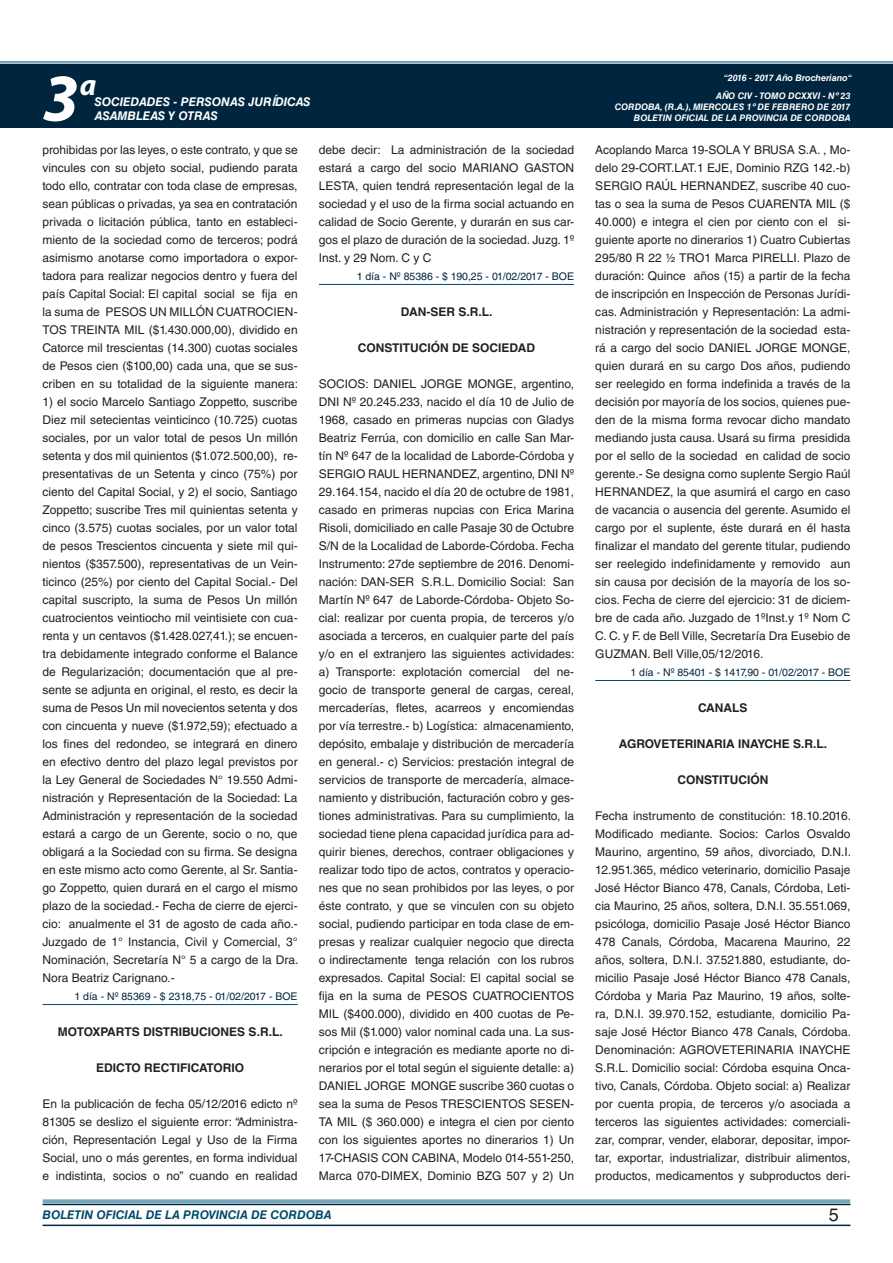
<style>
.page{position:relative;width:893px;height:1263px;background:#fff}
.page>*{position:absolute;margin:0;border:0;box-sizing:border-box;transform-origin:0 0}
.t1{font:italic 700 67.5px "Myriad Pro";color:#fff}
.t2{font:italic 700 30px "Myriad Pro";color:#fff}
.t3{font:18px "Helvetica LT Std";color:#231f20}
.TEXTO_BASE{font:12px/18px "Helvetica LT Std";color:#231f20;text-align:justify}
.RESUELVE{font:700 12px "Helvetica LT Std";color:#231f20}
.t4{font:italic 700 12px "Helvetica LT Std";color:#fff}
.t5{font:italic 700 12px "Helvetica LT Std";color:#004b6c}
.FECHA_DE_VENCIMIENTO{font:10.5px "Helvetica LT Std";color:#00263f}
.t6{font:italic 700 9px/10.8px "Helvetica LT Std";color:#fff;text-align:right}
</style>
<div class="page">
<div style="left:0;top:61px;width:893px;height:6px;background:#fff;opacity:.75"></div>
<div style="left:0;top:64px;width:893px;height:64px;background:#00263f"></div>
<hr style="left:43px;top:1224px;width:807px;height:2px;background:#00263f">
<div style="left:42px;top:1198px;width:809px;height:8px;background:#fff;opacity:.75"></div>
<hr style="left:43px;top:1004px;width:255px;height:1px;background:#004b6c">
<hr style="left:319px;top:284px;width:255px;height:1px;background:#004b6c">
<hr style="left:595px;top:680px;width:255px;height:1px;background:#004b6c">
<h1 class="t1" style="left:43px;top:54px;width:38px">3</h1>
<h2 class="t2" style="left:80px;top:66px;width:18px">a</h2>
<p class="t4" style="left:95px;top:94px;width:217px">SOCIEDADES - PERSONAS JURÍDICAS</p>
<p class="t4" style="left:95px;top:109px;width:125px">ASAMBLEAS Y OTRAS</p>
<p class="TEXTO_BASE" style="left:43px;top:141px;width:257px">prohibidas por las leyes, o este contrato, y que se vincules con su objeto social, pudiendo parata todo ello, contratar con toda clase de empresas, sean públicas o privadas, ya sea en contratación privada o licitación pública, tanto en estableci&shy;miento de la sociedad como de terceros; podrá asimismo anotarse como importadora o expor&shy;tadora para realizar negocios dentro y fuera del país Capital Social: El capital social se fija en la suma de PESOS UN MILLÓN CUATROCIEN-TOS TREINTA MIL ($1.430.000,00), dividido en Catorce mil trescientas (14.300) cuotas sociales de Pesos cien ($100,00) cada una, que se sus&shy;criben en su totalidad de la siguiente manera:</p>
<p class="TEXTO_BASE" style="left:43px;top:393px;width:257px">1) el socio Marcelo Santiago Zoppetto, suscribe Diez mil setecientas veinticinco (10.725) cuotas sociales, por un valor total de pesos Un millón setenta y dos mil quinientos ($1.072.500,00), re&shy;presentativas de un Setenta y cinco (75%) por ciento del Capital Social, y 2) el socio, Santiago Zoppetto; suscribe Tres mil quinientas setenta y cinco (3.575) cuotas sociales, por un valor total de pesos Trescientos cincuenta y siete mil qui&shy;nientos ($357.500), representativas de un Vein&shy;ticinco (25%) por ciento del Capital Social.- Del capital suscripto, la suma de Pesos Un millón cuatrocientos veintiocho mil veintisiete con cua&shy;renta y un centavos ($1.428.027,41.); se encuen&shy;tra debidamente integrado conforme el Balance de Regularización; documentación que al pre&shy;sente se adjunta en original, el resto, es decir la suma de Pesos Un mil novecientos setenta y dos con cincuenta y nueve ($1.972,59); efectuado a los fines del redondeo, se integrará en dinero en efectivo dentro del plazo legal previstos por la Ley General de Sociedades N° 19.550 Admi&shy;nistración y Representación de la Sociedad: La Administración y representación de la sociedad estará a cargo de un Gerente, socio o no, que obligará a la Sociedad con su firma. Se designa en este mismo acto como Gerente, al Sr. Santia&shy;go Zoppetto, quien durará en el cargo el mismo plazo de la sociedad.- Fecha de cierre de ejerci&shy;cio: anualmente el 31 de agosto de cada año.- Juzgado de 1° Instancia, Civil y Comercial, 3° Nominación, Secretaría N° 5 a cargo de la Dra.<br>Nora Beatriz Carignano.-</p>
<p class="FECHA_DE_VENCIMIENTO" style="left:74px;top:990px;width:225px">1 día - Nº 85369 - $ 2318,75 - 01/02/2017 - BOE</p>
<p class="RESUELVE" style="left:58px;top:1024px;width:226px">MOTOXPARTS DISTRIBUCIONES S.R.L.</p>
<p class="RESUELVE" style="left:96px;top:1060px;width:150px">EDICTO RECTIFICATORIO</p>
<p class="TEXTO_BASE" style="left:43px;top:1095px;width:257px">En la publicación de fecha 05/12/2016 edicto nº 81305 se deslizo el siguiente error: “Administra&shy;ción, Representación Legal y Uso de la Firma Social, uno o más gerentes, en forma individual e indistinta, socios o no” cuando en realidad</p>
<p class="TEXTO_BASE" style="left:319px;top:141px;width:257px">debe decir: La administración de la sociedad estará a cargo del socio MARIANO GASTON LESTA, quien tendrá representación legal de la sociedad y el uso de la firma social actuando en calidad de Socio Gerente, y durarán en sus car&shy;gos el plazo de duración de la sociedad. Juzg. 1º Inst. y 29 Nom. C y C</p>
<p class="FECHA_DE_VENCIMIENTO" style="left:357px;top:270px;width:219px">1 día - Nº 85386 - $ 190,25 - 01/02/2017 - BOE</p>
<p class="RESUELVE" style="left:401px;top:304px;width:93px">DAN-SER S.R.L.</p>
<p class="RESUELVE" style="left:358px;top:340px;width:179px">CONSTITUCIÓN DE SOCIEDAD</p>
<p class="TEXTO_BASE" style="left:319px;top:375px;width:257px">SOCIOS: DANIEL JORGE MONGE, argentino, DNI Nº 20.245.233, nacido el día 10 de Julio de 1968, casado en primeras nupcias con Gladys Beatriz Ferrúa, con domicilio en calle San Mar&shy;tín Nº 647 de la localidad de Laborde-Córdoba y SERGIO RAUL HERNANDEZ, argentino, DNI Nº 29.164.154, nacido el día 20 de octubre de 1981, casado en primeras nupcias con Erica Marina Risoli, domiciliado en calle Pasaje 30 de Octubre S/N de la Localidad de Laborde-Córdoba. Fecha Instrumento: 27de septiembre de 2016. Denomi&shy;nación: DAN-SER S.R.L. Domicilio Social: San Martín Nº 647 de Laborde-Córdoba- Objeto So&shy;cial: realizar por cuenta propia, de terceros y/o asociada a terceros, en cualquier parte del país y/o en el extranjero las siguientes actividades: a) Transporte: explotación comercial del ne&shy;gocio de transporte general de cargas, cereal, mercaderías, fletes, acarreos y encomiendas por vía terrestre.- b) Logística: almacenamiento, depósito, embalaje y distribución de mercadería en general.- c) Servicios: prestación integral de servicios de transporte de mercadería, almace&shy;namiento y distribución, facturación cobro y ges&shy;tiones administrativas. Para su cumplimiento, la sociedad tiene plena capacidad jurídica para ad&shy;quirir bienes, derechos, contraer obligaciones y realizar todo tipo de actos, contratos y operacio&shy;nes que no sean prohibidos por las leyes, o por éste contrato, y que se vinculen con su objeto social, pudiendo participar en toda clase de em&shy;presas y realizar cualquier negocio que directa o indirectamente tenga relación con los rubros expresados. Capital Social: El capital social se fija en la suma de PESOS CUATROCIENTOS MIL ($400.000), dividido en 400 cuotas de Pe&shy;sos Mil ($1.000) valor nominal cada una. La sus&shy;cripción e integración es mediante aporte no di&shy;nerarios por el total según el siguiente detalle: a)<br>DANIEL JORGE MONGE suscribe 360 cuotas o sea la suma de Pesos TRESCIENTOS SESEN-TA MIL ($ 360.000) e integra el cien por ciento con los siguientes aportes no dinerarios 1) Un 17-CHASIS CON CABINA, Modelo 014-551-250, Marca 070-DIMEX, Dominio BZG 507 y 2) Un</p>
<p class="t6" style="left:724px;top:72px;width:130px">“2016 - 2017 Año Brocheriano“</p>
<p class="t6" style="left:615px;top:91px;width:237px">AÑO CIV - TOMO DCXXVI - Nº 23<br>CORDOBA, (R.A.), MIERCOLES 1º DE FEBRERO DE 2017<br>BOLETIN OFICIAL DE LA PROVINCIA DE CORDOBA</p>
<p class="TEXTO_BASE" style="left:595px;top:141px;width:257px">Acoplando Marca 19-SOLA Y BRUSA S.A. , Mo&shy;delo 29-CORT.LAT.1 EJE, Dominio RZG 142.-b)<br>SERGIO RAÚL HERNANDEZ, suscribe 40 cuo&shy;tas o sea la suma de Pesos CUARENTA MIL ($ 40.000) e integra el cien por ciento con el si&shy;guiente aporte no dinerarios 1) Cuatro Cubiertas 295/80 R 22 ½ TRO1 Marca PIRELLI. Plazo de duración: Quince años (15) a partir de la fecha de inscripción en Inspección de Personas Jurídi&shy;cas. Administración y Representación: La admi&shy;nistración y representación de la sociedad esta&shy;rá a cargo del socio DANIEL JORGE MONGE, quien durará en su cargo Dos años, pudiendo ser reelegido en forma indefinida a través de la decisión por mayoría de los socios, quienes pue&shy;den de la misma forma revocar dicho mandato mediando justa causa. Usará su firma presidida por el sello de la sociedad en calidad de socio gerente.- Se designa como suplente Sergio Raúl HERNANDEZ, la que asumirá el cargo en caso de vacancia o ausencia del gerente. Asumido el cargo por el suplente, éste durará en él hasta finalizar el mandato del gerente titular, pudiendo ser reelegido indefinidamente y removido aun sin causa por decisión de la mayoría de los so&shy;cios. Fecha de cierre del ejercicio: 31 de diciem&shy;bre de cada año. Juzgado de 1ºInst.y 1º Nom C C. C. y F. de Bell Ville, Secretaría Dra Eusebio de GUZMAN. Bell Ville,05/12/2016.</p>
<p class="FECHA_DE_VENCIMIENTO" style="left:630px;top:666px;width:222px">1 día - Nº 85401 - $ 1417,90 - 01/02/2017 - BOE</p>
<p class="RESUELVE" style="left:698px;top:700px;width:51px">CANALS</p>
<p class="RESUELVE" style="left:619px;top:736px;width:210px">AGROVETERINARIA INAYCHE S.R.L.</p>
<p class="RESUELVE" style="left:677px;top:772px;width:93px">CONSTITUCIÓN</p>
<p class="TEXTO_BASE" style="left:595px;top:807px;width:257px">Fecha instrumento de constitución: 18.10.2016.<br>Modificado mediante. Socios: Carlos Osvaldo Maurino, argentino, 59 años, divorciado, D.N.I.<br>12.951.365, médico veterinario, domicilio Pasaje José Héctor Bianco 478, Canals, Córdoba, Leti&shy;cia Maurino, 25 años, soltera, D.N.I. 35.551.069, psicóloga, domicilio Pasaje José Héctor Bianco 478 Canals, Córdoba, Macarena Maurino, 22 años, soltera, D.N.I. 37.521.880, estudiante, do&shy;micilio Pasaje José Héctor Bianco 478 Canals, Córdoba y Maria Paz Maurino, 19 años, solte&shy;ra, D.N.I. 39.970.152, estudiante, domicilio Pa&shy;saje José Héctor Bianco 478 Canals, Córdoba.<br>Denominación: AGROVETERINARIA INAYCHE S.R.L. Domicilio social: Córdoba esquina Onca&shy;tivo, Canals, Córdoba. Objeto social: a) Realizar por cuenta propia, de terceros y/o asociada a terceros las siguientes actividades: comerciali&shy;zar, comprar, vender, elaborar, depositar, impor&shy;tar, exportar, industrializar, distribuir alimentos, productos, medicamentos y subproductos deri-</p>
<p class="t5" style="left:43px;top:1208px;width:290px">BOLETIN OFICIAL DE LA PROVINCIA DE CORDOBA</p>
<h3 class="t3" style="left:829px;top:1204px;width:12px">5</h3>
</div>
